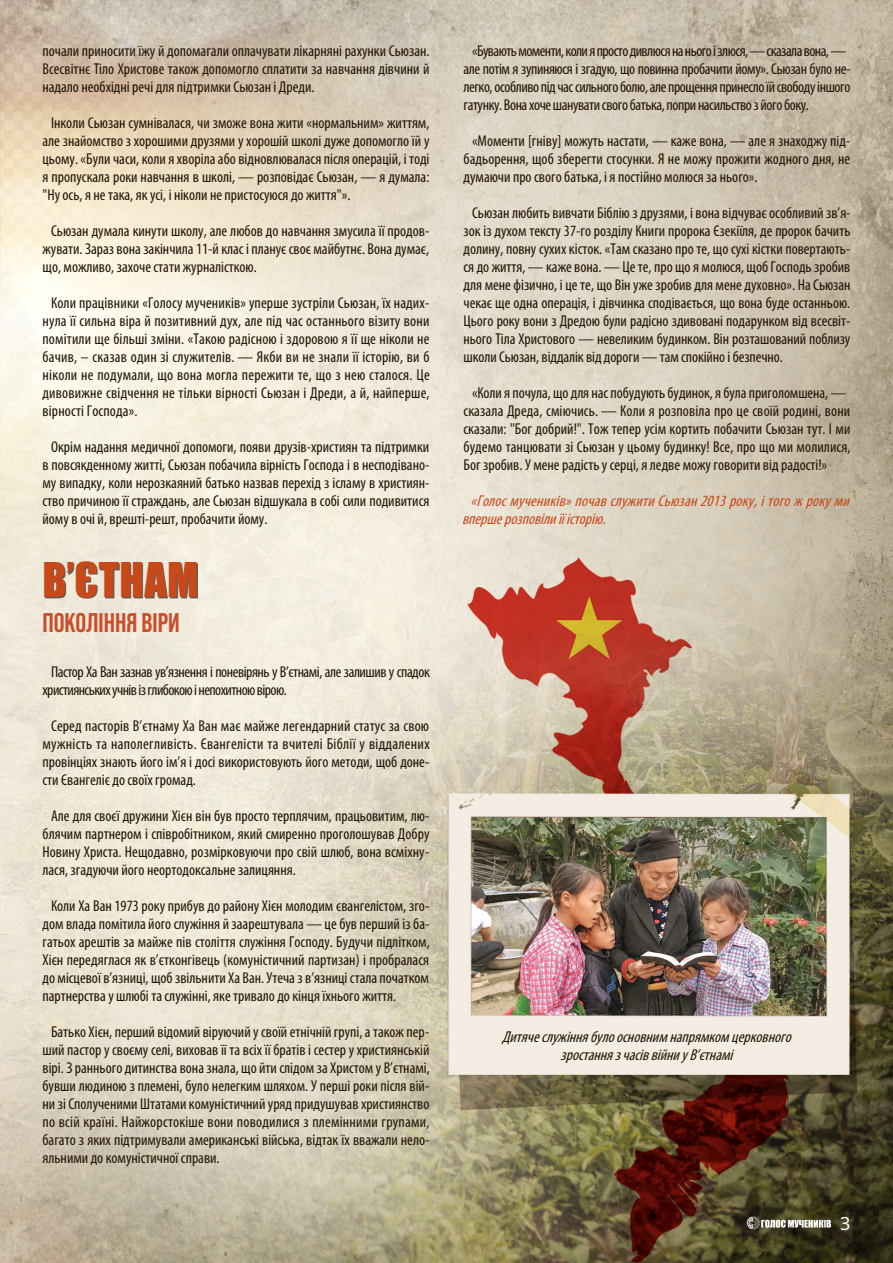
<style>
.page{position:relative;width:893px;height:1263px;background:#fff}
.page>*{position:absolute;margin:0;border:0;box-sizing:border-box;transform-origin:0 0}
.Heading2{font:43.95px "Impact";letter-spacing:.01em;color:#c74919}
.t1{font:700 27px "Bebas Neue Pro";color:#c84e2c}
.t2{font:18px "Noto Sans";color:#fff}
.Body{font:15.75px/18px "Myriad Pro Condensed Unicode Regul";color:#211304;text-align:justify}
.Body-2{font:15.75px/18px "Myriad Pro Condensed Unicode Regul";letter-spacing:-.03em;color:#211304}
.Body-3{font:italic 15.75px/18px "Myriad Pro Condensed Unicode Regul";color:#c7481a}
.Body-4{font:italic 15.75px "Myriad Pro Condensed Unicode Regul";color:#211304}
.Body-5{font:15.75px "Myriad Pro Condensed Unicode Regul";letter-spacing:-.035em;color:#211304}
</style>
<div class="page">
<img style="left:0;top:0;width:893px;height:1263px">
<div style="left:45px;top:563px;width:153px;height:35px;background:#231f20;opacity:.72"></div>
<img style="left:746px;top:1216px;width:87px;height:14px">
<p class="Body" style="left:43px;top:41px;width:388px">почали приносити їжу й допомагали оплачувати лікарняні рахунки Сьюзан.<br>Всесвітнє Тіло Христове також допомогло сплатити за навчання дівчини й надало необхідні речі для підтримки Сьюзан і Дреди.</p>
<p class="Body" style="left:43px;top:113px;width:388px;text-indent:9px">Інколи Сьюзан сумнівалася, чи зможе вона жити «нормальним» життям, але знайомство з хорошими друзями у хорошій школі дуже допомогло їй у цьому. «Були часи, коли я хворіла або відновлювалася після операцій, і тоді я пропускала роки навчання в школі, — розповідає Сьюзан, — я думала: "Ну ось, я не така, як усі, і ніколи не пристосуюся до життя"».</p>
<p class="Body" style="left:43px;top:221px;width:388px;text-indent:9px">Сьюзан думала кинути школу, але любов до навчання змусила її продов&shy;жувати. Зараз вона закінчила 11-й клас і планує своє майбутнє. Вона думає, що, можливо, захоче стати журналісткою.</p>
<p class="Body" style="left:43px;top:293px;width:389px;text-indent:9px">Коли працівники «Голосу мучеників» уперше зустріли Сьюзан, їх надих&shy;нула її сильна віра й позитивний дух, але під час останнього візиту вони помітили ще більші зміни. «Такою радісною і здоровою я її ще ніколи не бачив, – сказав один зі служителів. — Якби ви не знали її історію, ви б ніколи не подумали, що вона могла пережити те, що з нею сталося. Це дивовижне свідчення не тільки вірності Сьюзан і Дреди, а й, найперше, вірності Господа».</p>
<p class="Body" style="left:43px;top:437px;width:388px;text-indent:9px">Окрім надання медичної допомоги, появи друзів-християн та підтримки в повсякденному житті, Сьюзан побачила вірність Господа і в несподівано&shy;му випадку, коли нерозкаяний батько назвав перехід з ісламу в християн&shy;ство причиною її страждань, але Сьюзан відшукала в собі сили подивитися йому в очі й, врешті-решт, пробачити йому.</p>
<p class="Heading2" style="left:43px;top:546px;width:158px">В’ЄТНАМ</p>
<p class="t1" style="left:43px;top:607px;width:139px">ПОКОЛІННЯ ВІРИ</p>
<p class="Body-2" style="left:43px;top:662px;width:389px;text-indent:9px">Пастор Ха Ван зазнав ув’язнення і поневірянь у В’єтнамі, але залишив у спадок християнських учнів із глибокою і непохитною вірою.</p>
<p class="Body" style="left:43px;top:716px;width:389px;text-indent:9px">Серед пасторів В’єтнаму Ха Ван має майже легендарний статус за свою мужність та наполегливість. Євангелісти та вчителі Біблії у віддалених провінціях знають його ім’я і досі використовують його методи, щоб доне&shy;сти Євангеліє до своїх громад.</p>
<p class="Body" style="left:43px;top:806px;width:388px;text-indent:9px">Але для своєї дружини Хієн він був просто терплячим, працьовитим, лю&shy;блячим партнером і співробітником, який смиренно проголошував Добру Новину Христа. Нещодавно, розмірковуючи про свій шлюб, вона всміхну&shy;лася, згадуючи його неортодоксальне залицяння.</p>
<p class="Body" style="left:43px;top:896px;width:389px;text-indent:9px">Коли Ха Ван 1973 року прибув до району Хієн молодим євангелістом, зго&shy;дом влада помітила його служіння й заарештувала — це був перший із ба&shy;гатьох арештів за майже пів століття служіння Господу. Будучи підлітком, Хієн передяглася як в’єтконгівець (комуністичний партизан) і пробралася до місцевої в’язниці, щоб звільнити Ха Ван. Утеча з в’язниці стала початком партнерства у шлюбі та служінні, яке тривало до кінця їхнього життя.</p>
<p class="Body" style="left:43px;top:1022px;width:389px;text-indent:9px">Батько Хієн, перший відомий віруючий у своїй етнічній групі, а також пер&shy;ший пастор у своєму селі, виховав її та всіх її братів і сестер у християнській вірі. З раннього дитинства вона знала, що йти слідом за Христом у В’єтнамі, бувши людиною з племені, було нелегким шляхом. У перші роки після вій&shy;ни зі Сполученими Штатами комуністичний уряд придушував християнство по всій країні. Найжорстокіше вони поводилися з племінними групами, багато з яких підтримували американські війська, відтак їх вважали нело&shy;яльними до комуністичної справи.</p>
<p class="Body-5" style="left:472px;top:40px;width:376px">«Бувають моменти, коли я просто дивлюся на нього і злюся, — сказала вона, —</p>
<p class="Body" style="left:463px;top:59px;width:388px">але потім я зупиняюся і згадую, що повинна пробачити йому». Сьюзан було не&shy;легко, особливо під час сильного болю, але прощення принесло їй свободу іншого гатунку. Вона хоче шанувати свого батька, попри насильство з його боку.</p>
<p class="Body" style="left:463px;top:131px;width:388px;text-indent:9px">«Моменти [гніву] можуть настати, — каже вона, — але я знаходжу під&shy;бадьорення, щоб зберегти стосунки. Я не можу прожити жодного дня, не думаючи про свого батька, і я постійно молюся за нього».</p>
<p class="Body" style="left:463px;top:203px;width:388px;text-indent:9px">Сьюзан любить вивчати Біблію з друзями, і вона відчуває особливий зв’я&shy;зок із духом тексту 37-го розділу Книги пророка Єзекіїля, де пророк бачить долину, повну сухих кісток. «Там сказано про те, що сухі кістки повертають&shy;ся до життя, — каже вона. — Це те, про що я молюся, щоб Господь зробив для мене фізично, і це те, що Він уже зробив для мене духовно». На Сьюзан чекає ще одна операція, і дівчинка сподівається, що вона буде останньою.<br>Цього року вони з Дредою були радісно здивовані подарунком від всесвіт&shy;нього Тіла Христового — невеликим будинком. Він розташований поблизу школи Сьюзан, віддалік від дороги— там спокійно і безпечно.</p>
<p class="Body" style="left:472px;top:383px;width:376px">«Коли я почула, що для нас побудують будинок, я була приголомшена, —</p>
<p class="Body" style="left:463px;top:401px;width:388px">сказала Дреда, сміючись. — Коли я розповіла про це своїй родині, вони сказали: "Бог добрий!". Тож тепер усім кортить побачити Сьюзан тут. І ми будемо танцювати зі Сьюзан у цьому будинку! Все, про що ми молилися, Бог зробив. У мене радість у серці, я ледве можу говорити від радості!»</p>
<p class="Body-3" style="left:462px;top:491px;width:393px;text-indent:9px">«Голосмучеників»почавслужитиСьюзан2013року,ітогожрокуми впершерозповілиїїісторію.</p>
<p class="Body-4" style="left:502px;top:1027px;width:295px">Дитячеслужіннябулоосновнимнапрямкомцерковного</p>
<p class="Body-4" style="left:560px;top:1045px;width:179px">зростаннязчасіввійниуВ’єтнамі</p>
<p class="t2" style="left:840px;top:1211px;width:12px">3</p>
</div>
